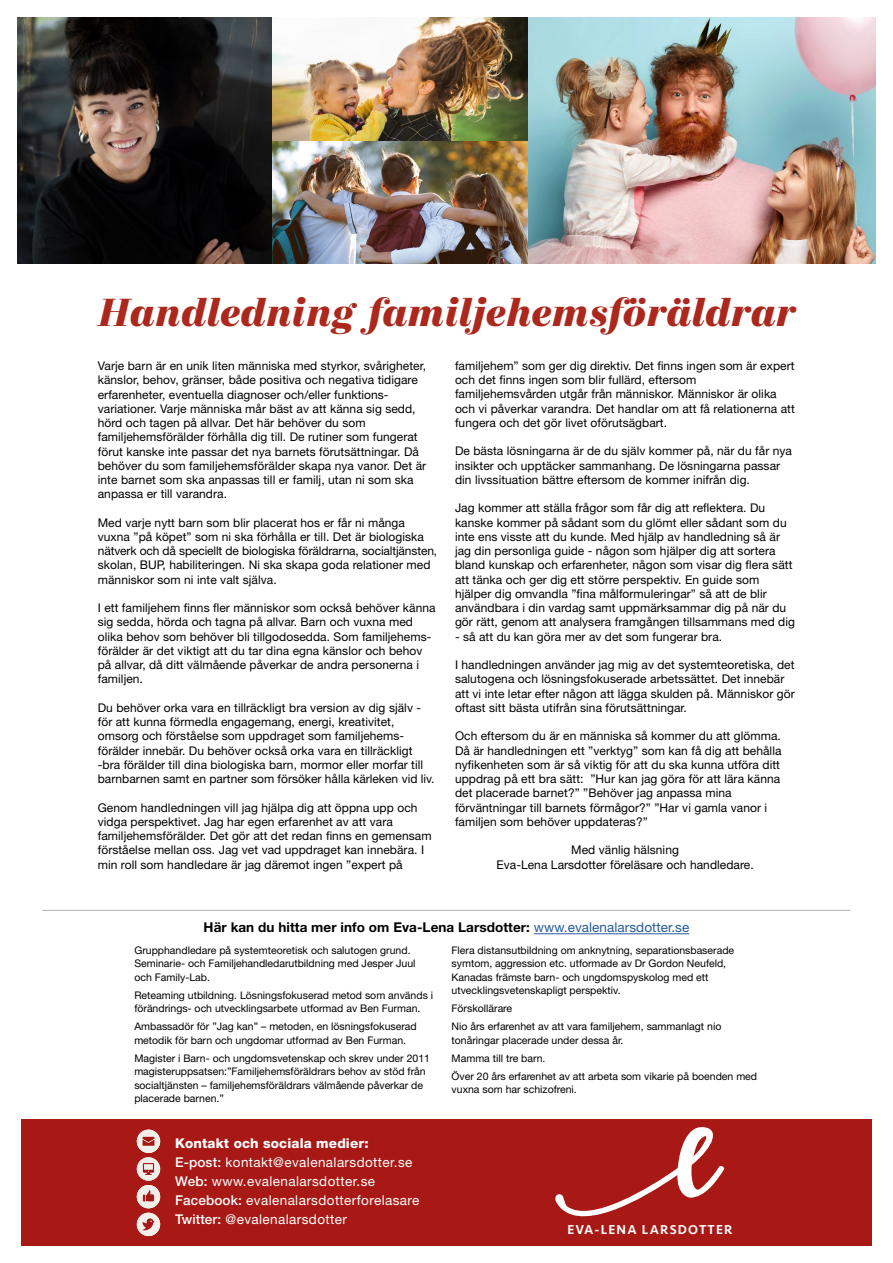
<style>
.page{position:relative;width:893px;height:1263px;background:#fff}
.page>*{position:absolute;margin:0;border:0;box-sizing:border-box;transform-origin:0 0}
.t1{font:italic 700 39px "Mort Modern 11";letter-spacing:.01em;color:#ac281c}
.t2{font:13.5px/18.9px "Helvetica Neue LT Std";letter-spacing:.03em;color:#fff}
.t3{font:700 13.5px "Helvetica Neue LT Std";letter-spacing:.005em;color:#000}
.t4{font:500 13.35px "Seravek";letter-spacing:.09em;color:#fff}
.t5{font:12px/14.2px "Helvetica Neue LT Std";letter-spacing:.005em;color:#000}
.t6{font:10.5px/13.5px "Helvetica Neue LT Std";color:#000}
.s1{font-weight:400;color:#275b9b}
.s2{font-weight:800}
.s3{font-weight:500}
</style>
<div class="page">
<img style="left:17px;top:17px;width:859px;height:247px">
<hr style="left:534px;top:933px;width:155px;height:1px;background:#275b9b">
<hr style="left:43px;top:910px;width:807px;height:1px;background:#b3b2b2">
<div style="left:21px;top:1120px;width:851px;height:126px;background:#a81815"></div>
<svg style="left:137px;top:1129px;width:23px;height:24px"></svg>
<svg style="left:143px;top:1137px;width:17px;height:16px"></svg>
<div style="left:137px;top:1185px;width:23px;height:23px;background:#f2efea;border-radius:50%"></div>
<svg style="left:143px;top:1190px;width:17px;height:18px"></svg>
<div style="left:137px;top:1213px;width:23px;height:23px;background:#f2efea;border-radius:50%"></div>
<svg style="left:143px;top:1218px;width:17px;height:18px"></svg>
<div style="left:137px;top:1157px;width:23px;height:24px;background:#f2efea;border-radius:50%"></div>
<svg style="left:143px;top:1163px;width:17px;height:17px"></svg>
<svg style="left:555px;top:1127px;width:169px;height:90px"></svg>
<h1 class="t1" style="left:97px;top:286px;width:700px">Handledning familjehemsföräldrar</h1>
<p class="t5" style="left:98px;top:358px;width:330px">Varje barn är en unik liten människa med styrkor, svårigheter, känslor, behov, gränser, både positiva och negativa tidigare erfarenheter, eventuella diagnoser och/eller funktions&shy;variationer. Varje människa mår bäst av att känna sig sedd, hörd och tagen på allvar. Det här behöver du som familjehemsförälder förhålla dig till. De rutiner som fungerat förut kanske inte passar det nya barnets förutsättningar. Då behöver du som familjehemsförälder skapa nya vanor. Det är inte barnet som ska anpassas till er familj, utan ni som ska anpassa er till varandra.</p>
<p class="t5" style="left:98px;top:515px;width:341px">Med varje nytt barn som blir placerat hos er får ni många vuxna ”på köpet” som ni ska förhålla er till. Det är biologiska nätverk och då speciellt de biologiska föräldrarna, socialtjänsten, skolan, BUP, habiliteringen. Ni ska skapa goda relationer med människor som ni inte valt själva.</p>
<p class="t5" style="left:98px;top:601px;width:339px">I ett familjehem finns fler människor som också behöver känna sig sedda, hörda och tagna på allvar. Barn och vuxna med olika behov som behöver bli tillgodosedda. Som familjehems&shy;förälder är det viktigt att du tar dina egna känslor och behov på allvar, då ditt välmående påverkar de andra personerna i familjen.</p>
<p class="t5" style="left:98px;top:700px;width:338px">Du behöver orka vara en tillräckligt bra version av dig själv - för att kunna förmedla engagemang, energi, kreativitet, omsorg och förståelse som uppdraget som familjehems&shy;förälder innebär. Du behöver också orka vara en tillräckligt -bra förälder till dina biologiska barn, mormor eller morfar till barnbarnen samt en partner som försöker hålla kärleken vid liv.</p>
<p class="t5" style="left:98px;top:800px;width:335px">Genom handledningen vill jag hjälpa dig att öppna upp och vidga perspektivet. Jag har egen erfarenhet av att vara familjehemsförälder. Det gör att det redan finns en gemensam förståelse mellan oss. Jag vet vad uppdraget kan innebära. I min roll som handledare är jag däremot ingen ”expert på</p>
<p class="t5" style="left:455px;top:358px;width:341px">familjehem” som ger dig direktiv. Det finns ingen som är expert och det finns ingen som blir fullärd, eftersom familjehemsvården utgår från människor. Människor är olika och vi påverkar varandra. Det handlar om att få relationerna att fungera och det gör livet oförutsägbart.</p>
<p class="t5" style="left:455px;top:444px;width:339px">De bästa lösningarna är de du själv kommer på, när du får nya insikter och upptäcker sammanhang. De lösningarna passar din livssituation bättre eftersom de kommer inifrån dig.</p>
<p class="t5" style="left:455px;top:501px;width:342px">Jag kommer att ställa frågor som får dig att reflektera. Du kanske kommer på sådant som du glömt eller sådant som du inte ens visste att du kunde. Med hjälp av handledning så är jag din personliga guide - någon som hjälper dig att sortera bland kunskap och erfarenheter, någon som visar dig flera sätt att tänka och ger dig ett större perspektiv. En guide som hjälper dig omvandla ”fina målformuleringar” så att de blir användbara i din vardag samt uppmärksammar dig på när du gör rätt, genom att analysera framgången tillsammans med dig</p>
<p class="t5" style="left:455px;top:629px;width:269px">- så att du kan göra mer av det som fungerar bra.</p>
<p class="t5" style="left:455px;top:657px;width:341px">I handledningen använder jag mig av det systemteoretiska, det salutogena och lösningsfokuserade arbetssättet. Det innebär att vi inte letar efter någon att lägga skulden på. Människor gör oftast sitt bästa utifrån sina förutsättningar.</p>
<p class="t5" style="left:455px;top:729px;width:328px">Och eftersom du är en människa så kommer du att glömma.<br>Då är handledningen ett ”verktyg” som kan få dig att behålla nyfikenheten som är så viktig för att du ska kunna utföra ditt uppdrag på ett bra sätt: ”Hur kan jag göra för att lära känna det placerade barnet?” ”Behöver jag anpassa mina förväntningar till barnets förmågor?” ”Har vi gamla vanor i familjen som behöver uppdateras?”</p>
<p class="t5" style="left:496px;top:843px;width:259px;text-align:center">Med vänlig hälsning<br>Eva-Lena Larsdotter föreläsare och handledare.</p>
<p class="t3" style="left:204px;top:919px;width:487px">Här kan du hitta mer info om Eva-Lena Larsdotter: <span class="s1">www.evalenalarsdotter.se</span></p>
<p class="t6" style="left:134px;top:943px;width:283px">Grupphandledare på systemteoretisk och salutogen grund.<br>Seminarie- och Familjehandledarutbildning med Jesper Juul och Family-Lab.</p>
<p class="t6" style="left:134px;top:988px;width:300px">Reteaming utbildning. Lösningsfokuserad metod som används i förändrings- och utvecklingsarbete utformad av Ben Furman.</p>
<p class="t6" style="left:134px;top:1019px;width:284px">Ambassadör för ”Jag kan” – metoden, en lösningsfokuserad metodik för barn och ungdomar utformad av Ben Furman.</p>
<p class="t6" style="left:134px;top:1051px;width:297px">Magister i Barn- och ungdomsvetenskap och skrev under 2011 magisteruppsatsen:”Familjehemsföräldrars behov av stöd från socialtjänsten – familjehemsföräldrars välmående påverkar de placerade barnen.”</p>
<p class="t2" style="left:175px;top:1134px;width:246px"><span class="s2">Kontakt och sociala medier:<br></span><span class="s3">E-post:</span> kontakt@evalenalarsdotter.se <span class="s3">Web:</span> www.evalenalarsdotter.se <span class="s3">Facebook:</span> evalenalarsdotterforelasare <span class="s3">Twitter:</span> @evalenalarsdotter</p>
<p class="t6" style="left:452px;top:943px;width:284px">Flera distansutbildning om anknytning, separationsbaserade symtom, aggression etc. utformade av Dr Gordon Neufeld, Kanadas främste barn- och ungdomspyskolog med ett utvecklingsvetenskapligt perspektiv.</p>
<p class="t6" style="left:452px;top:999px;width:271px;line-height:18px">Förskollärare<br>Nio års erfarenhet av att vara familjehem, sammanlagt nio</p>
<p class="t6" style="left:452px;top:1031px;width:307px;line-height:18px">tonåringar placerade under dessa år.<br>Mamma till tre barn.<br>Över 20 års erfarenhet av att arbeta som vikarie på boenden med</p>
<p class="t6" style="left:452px;top:1082px;width:127px">vuxna som har schizofreni.</p>
<p class="t4" style="left:568px;top:1221px;width:167px">EVA-LENA LARSDOTTER</p>
</div>
